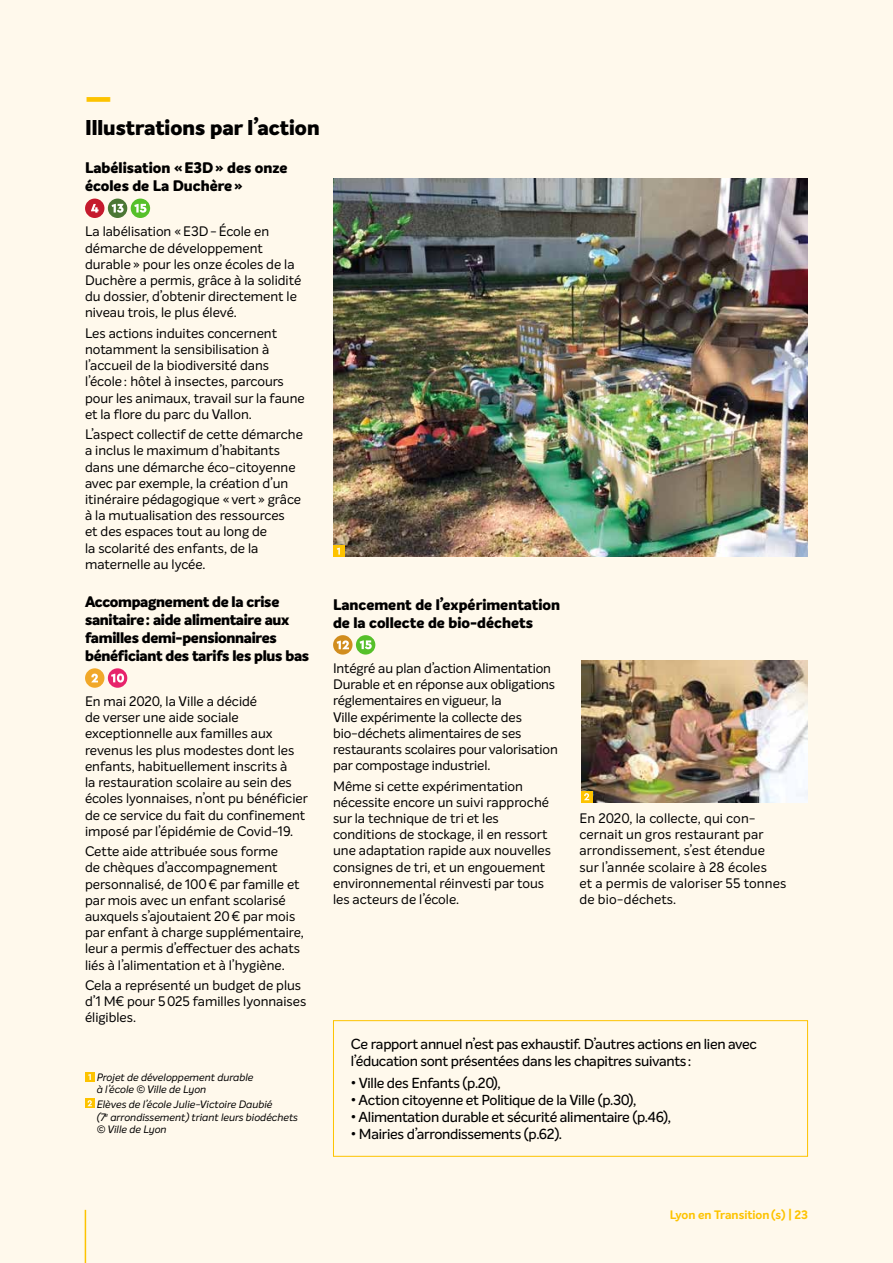
<style>
.page{position:relative;width:893px;height:1263px;background:#fff}
.page>*{position:absolute;margin:0;border:0;box-sizing:border-box;transform-origin:0 0}
.t1{font:800 31.5px "Intelo";color:#fdc300}
.t2{font:800 21px "Intelo";color:#000}
.t3{font:800 15px/18px "Intelo";letter-spacing:-.02em;color:#000}
.t4{font:800 15px/18px "Intelo";color:#000}
.t5{font:500 14.25px/17.1px "Intelo";letter-spacing:-.02em;color:#000}
.t6{font:13.5px/16.2px "Intelo";color:#000}
.t7{font:700 12px "Intelo";letter-spacing:-.01em;color:#fdc300}
.t8{font:italic 10.5px/12.6px "Intelo";color:#000}
</style>
<div class="page">
<div style="left:1px;top:0;width:892px;height:1263px;background:#fff9ec"></div>
<hr style="left:85px;top:1210px;width:1px;height:53px;background:#fdc300">
<div style="left:108px;top:199px;width:19px;height:19px;background:#4b7735;border-radius:50%"></div>
<svg style="left:112px;top:204px;width:12px;height:9px"></svg>
<div style="left:131px;top:199px;width:19px;height:19px;background:#56c02a;border-radius:50%"></div>
<svg style="left:134px;top:204px;width:12px;height:9px"></svg>
<div style="left:85px;top:199px;width:19px;height:19px;background:#c51a2d;border-radius:50%"></div>
<svg style="left:91px;top:204px;width:8px;height:9px"></svg>
<div style="left:356px;top:635px;width:19px;height:20px;background:#56c02a;border-radius:50%"></div>
<svg style="left:360px;top:640px;width:12px;height:9px"></svg>
<svg style="left:333px;top:635px;width:19px;height:20px"></svg>
<svg style="left:337px;top:640px;width:12px;height:9px"></svg>
<svg style="left:108px;top:668px;width:19px;height:20px"></svg>
<svg style="left:111px;top:673px;width:13px;height:9px"></svg>
<div style="left:85px;top:668px;width:19px;height:20px;background:#f1a829;border-radius:50%"></div>
<svg style="left:91px;top:674px;width:7px;height:8px"></svg>
<div style="left:85px;top:1072px;width:9px;height:10px;background:#fdc300"></div>
<svg style="left:88px;top:1074px;width:3px;height:6px"></svg>
<svg style="left:85px;top:1098px;width:9px;height:10px"></svg>
<svg style="left:88px;top:1100px;width:4px;height:6px"></svg>
<img style="left:333px;top:179px;width:475px;height:378px">
<div style="left:333px;top:546px;width:11px;height:11px;background:#fdc300"></div>
<svg style="left:337px;top:548px;width:3px;height:7px"></svg>
<img style="left:581px;top:660px;width:227px;height:142px">
<svg style="left:581px;top:791px;width:11px;height:11px"></svg>
<svg style="left:584px;top:793px;width:5px;height:7px"></svg>
<div style="left:333px;top:1020px;width:475px;height:137px;border:1px solid #fdc300"></div>
<h1 class="t1" style="left:85px;top:78px;width:28px">—</h1>
<h2 class="t2" style="left:85px;top:114px;width:236px">Illustrations par l’action</h2>
<p class="t4" style="left:85px;top:159px;width:204px">Labélisation «E3D» des onze écoles de La Duchère»</p>
<p class="t6" style="left:85px;top:223px;width:218px">La labélisation «E3D-École en démarche de développement durable» pour les onze écoles de la<br>Duchère a permis, grâce à la solidité du dossier, d’obtenir directement le niveau trois, le plus élevé.</p>
<p class="t6" style="left:85px;top:325px;width:221px">Les actions induites concernent notamment la sensibilisation à l’accueil de la biodiversité dans l’école: hôtel à insectes, parcours pour les animaux, travail sur la faune et la flore du parc du Vallon.</p>
<p class="t6" style="left:85px;top:426px;width:219px">L’aspect collectif de cette démarche a inclus le maximum d’habitants dans une démarche éco-citoyenne avec par exemple, la création d’un itinéraire pédagogique «vert» grâce à la mutualisation des ressources<br>et des espaces tout au long de<br>la scolarité des enfants, de la maternelle au lycée.</p>
<p class="t3" style="left:85px;top:593px;width:226px">Accompagnement de la crise sanitaire: aide alimentaire aux familles demi-pensionnaires bénéficiant des tarifs les plus bas</p>
<p class="t6" style="left:85px;top:693px;width:224px">En mai 2020, la Ville a décidé<br>de verser une aide sociale exceptionnelle aux familles aux revenus les plus modestes dont les enfants, habituellement inscrits à<br>la restauration scolaire au sein des écoles lyonnaises, n’ont pu bénéficier de ce service du fait du confinement imposé par l’épidémie de Covid-19.</p>
<p class="t6" style="left:85px;top:843px;width:220px">Cette aide attribuée sous forme<br>de chèques d’accompagnement personnalisé, de 100€ par famille et par mois avec un enfant scolarisé auxquels s’ajoutaient 20€ par mois par enfant à charge supplémentaire, leur a permis d’effectuer des achats liés à l’alimentation et à l’hygiène.</p>
<p class="t6" style="left:85px;top:977px;width:223px">Cela a représenté un budget de plus d’1 M€ pour 5025 familles lyonnaises éligibles.</p>
<p class="t8" style="left:97px;top:1071px;width:158px">Projet de développement durable à l’école © Ville de Lyon</p>
<p class="t8" style="left:97px;top:1098px;width:203px">Elèves de l’école Julie-Victoire Daubié<br>(7<sup>e</sup> arrondissement) triant leurs biodéchets © Ville de Lyon</p>
<p class="t4" style="left:333px;top:596px;width:229px">Lancement de l’expérimentation de la collecte de bio-déchets</p>
<p class="t6" style="left:333px;top:660px;width:226px">I ntégré au plan d’action Alimentation Durable et en réponse aux obligations réglementaires en vigueur, la<br>Ville expérimente la collecte des bio-déchets alimentaires de ses restaurants scolaires pour valorisation par compostage industriel.</p>
<p class="t6" style="left:333px;top:778px;width:219px">Même si cette expérimentation nécessite encore un suivi rapproché sur la technique de tri et les conditions de stockage, il en ressort une adaptation rapide aux nouvelles consignes de tri, et un engouement environnemental réinvesti par tous les acteurs de l’école.</p>
<p class="t6" style="left:579px;top:810px;width:208px">En 2020, la collecte, qui con&shy;cernait un gros restaurant par arrondissement, s’est étendue sur l’année scolaire à 28 écoles<br>et a permis de valoriser 55 tonnes de bio-déchets.</p>
<p class="t5" style="left:351px;top:1036px;width:408px">Ce rapport annuel n’est pas exhaustif. D’autres actions en lien avec l’éducation sont présentées dans les chapitres suivants:</p>
<p class="t5" style="left:351px;top:1074px;width:151px">• Ville des Enfants (p.20),</p>
<p class="t5" style="left:351px;top:1091px;width:287px">• Action citoyenne et Politique de la Ville (p.30),</p>
<p class="t5" style="left:351px;top:1108px;width:322px">• Alimentation durable et sécurité alimentaire (p.46),</p>
<p class="t5" style="left:351px;top:1125px;width:213px">• Mairies d’arrondissements (p.62).</p>
<p class="t7" style="left:670px;top:1207px;width:140px">Lyon en Transition(s) | 23</p>
</div>
